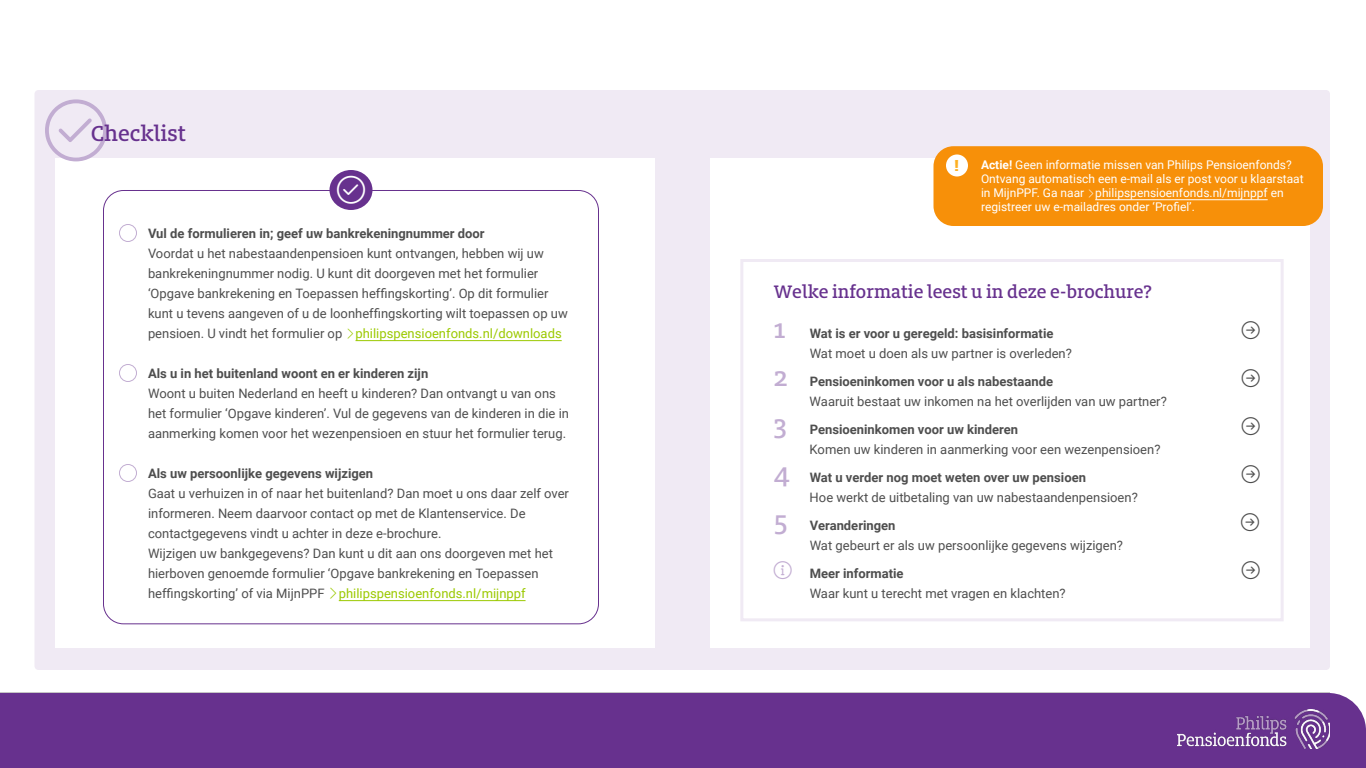
<style>
.page{position:relative;width:1366px;height:768px;background:#fff}
.page>*{position:absolute;margin:0;border:0;box-sizing:border-box;transform-origin:0 0}
.t1{font:500 30px "Milo Slab Pro";color:#c2add2}
.t2{font:500 24px "Milo Slab Pro";color:#67318e}
.t3{font:500 20px "Milo Slab Pro";color:#67318e}
.t4{font:700 15px "Tahoma";color:#fdb022}
.t5{font:13px/20px "Roboto";color:#4e4e4e}
.t6{font:700 13px "Roboto";color:#4e4e4e}
.t7{font:12px/14px "Roboto";color:#fff}
.s1{color:#9bc900}
.s2{font-weight:700}
</style>
<div class="page">
<div style="left:0;top:693px;width:1366px;height:75px;background:#67318e"></div>
<img style="left:1177px;top:710px;width:153px;height:38px">
<div style="left:34px;top:90px;width:1296px;height:580px;background:#f0eaf4;border-radius:4px"></div>
<div style="left:55px;top:158px;width:600px;height:490px;background:#fff"></div>
<div style="left:710px;top:158px;width:600px;height:490px;background:#fff"></div>
<div style="left:740px;top:259px;width:544px;height:362px;border:3px solid #f0eaf4"></div>
<div style="left:934px;top:146px;width:389px;height:80px;background:#f79009;border-radius:20px"></div>
<hr style="left:1095px;top:199px;width:173px;height:1px;background:#fff">
<div style="left:946px;top:154px;width:22px;height:22px;background:#fff;border-radius:50%"></div>
<hr style="left:356px;top:340px;width:206px;height:1px;background:#9bc900">
<hr style="left:339px;top:600px;width:187px;height:1px;background:#9bc900">
<div style="left:330px;top:170px;width:42px;height:40px;background:#67318e;border-radius:50%"></div>
<div style="left:119px;top:464px;width:18px;height:18px;border:1px solid #c2add2;border-radius:50%"></div>
<div style="left:119px;top:364px;width:18px;height:18px;border:1px solid #c2add2;border-radius:50%"></div>
<div style="left:119px;top:224px;width:18px;height:18px;border:1px solid #c2add2;border-radius:50%"></div>
<h2 class="t2" style="left:91px;top:119px;width:97px">Checklist</h2>
<p class="t6" style="left:148px;top:224px;width:338px">Vul de formulieren in; geef uw bankrekeningnummer door</p>
<p class="t5" style="left:148px;top:243px;width:421px">Voordat u het nabestaandenpensioen kunt ontvangen, hebben wij uw bankrekeningnummer nodig. U kunt dit doorgeven met het formulier ‘Opgave bankrekening en Toepassen heffingskorting’. Op dit formulier kunt u tevens aangeven of u de loonheffingskorting wilt toepassen op uw pensioen. U vindt het formulier op <span class="s1">philipspensioenfonds.nl/downloads</span></p>
<p class="t6" style="left:148px;top:364px;width:282px">Als u in het buitenland woont en er kinderen zijn</p>
<p class="t5" style="left:148px;top:383px;width:423px">Woont u buiten Nederland en heeft u kinderen? Dan ontvangt u van ons het formulier ‘Opgave kinderen’. Vul de gegevens van de kinderen in die in aanmerking komen voor het wezenpensioen en stuur het formulier terug.</p>
<p class="t6" style="left:148px;top:464px;width:227px">Als uw persoonlijke gegevens wijzigen</p>
<p class="t5" style="left:148px;top:483px;width:423px">Gaat u verhuizen in of naar het buitenland? Dan moet u ons daar zelf over informeren. Neem daarvoor contact op met de Klantenservice. De contactgegevens vindt u achter in deze e-brochure.<br>Wijzigen uw bankgegevens? Dan kunt u dit aan ons doorgeven met het hierboven genoemde formulier ‘Opgave bankrekening en Toepassen heffingskorting’ of via MijnPPF <span class="s1">philipspensioenfonds.nl/mijnppf</span></p>
<p class="t4" style="left:954px;top:155px;width:7px">!</p>
<p class="t7" style="left:981px;top:157px;width:324px"><span class="s2">Actie!</span> Geen informatie missen van Philips Pensioenfonds?<br>Ontvang automatisch een e-mail als er post voor u klaarstaat in MijnPPF. Ga naar philipspensioenfonds.nl/mijnppf en registreer uw e-mailadres onder ‘Profiel’.</p>
<h3 class="t3" style="left:774px;top:280px;width:380px">Welke informatie leest u in deze e-brochure?</h3>
<h1 class="t1" style="left:774px;top:310px;width:13px">1</h1>
<p class="t6" style="left:810px;top:325px;width:245px">Wat is er voor u geregeld: basisinformatie</p>
<p class="t5" style="left:810px;top:343px;width:264px">Wat moet u doen als uw partner is overleden?</p>
<h1 class="t1" style="left:774px;top:358px;width:15px">2</h1>
<p class="t6" style="left:810px;top:373px;width:245px">Pensioeninkomen voor u als nabestaande</p>
<p class="t5" style="left:810px;top:391px;width:359px">Waaruit bestaat uw inkomen na het overlijden van uw partner?</p>
<h1 class="t1" style="left:774px;top:406px;width:15px">3</h1>
<p class="t6" style="left:810px;top:421px;width:210px">Pensioeninkomen voor uw kinderen</p>
<p class="t5" style="left:810px;top:439px;width:352px">Komen uw kinderen in aanmerking voor een wezenpensioen?</p>
<h1 class="t1" style="left:774px;top:454px;width:18px">4</h1>
<p class="t6" style="left:810px;top:469px;width:278px">Wat u verder nog moet weten over uw pensioen</p>
<p class="t5" style="left:810px;top:487px;width:330px">Hoe werkt de uitbetaling van uw nabestaandenpensioen?</p>
<h1 class="t1" style="left:774px;top:502px;width:15px">5</h1>
<p class="t6" style="left:810px;top:517px;width:87px">Veranderingen</p>
<p class="t5" style="left:810px;top:535px;width:315px">Wat gebeurt er als uw persoonlijke gegevens wijzigen?</p>
<p class="t6" style="left:810px;top:565px;width:96px">Meer informatie</p>
<p class="t5" style="left:810px;top:583px;width:258px">Waar kunt u terecht met vragen en klachten?</p>
</div>
